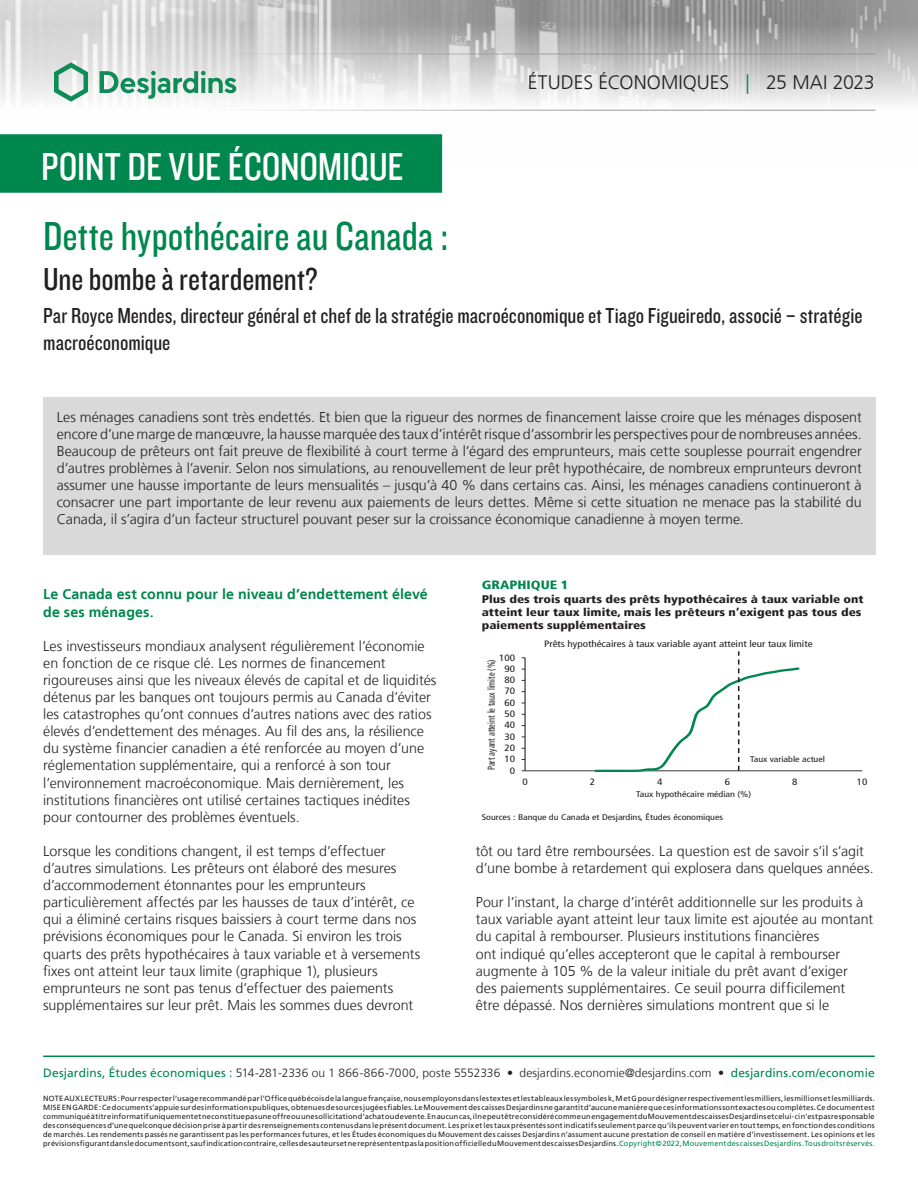
<style>
.page{position:relative;width:918px;height:1188px;background:#fff}
.page>*{position:absolute;margin:0;border:0;box-sizing:border-box;transform-origin:0 0}
.Pub_Titre{font:42px "Knockout 29 Junior Ltweight";color:#00874e}
.t1{font:40.5px "Knockout 29 Junior Ltweight";letter-spacing:-.005em;color:#fff}
.Pub_SousTitre1{font:33px "Knockout 29 Junior Ltweight";color:#231f20}
.Pub_Signature{font:22.5px/27px "Knockout 29 Junior Ltweight";color:#231f20}
.t2{font:300 19.5px "Frutiger LT";color:#231f20}
.Encadre_Texte{font:300 14.25px/17.1px "Frutiger LT";color:#231f20}
.Texte_Titre{font:700 14.25px/17.1px "Frutiger LT";letter-spacing:.005em;color:#00874e}
.t3{font:300 12px "Frutiger LT";letter-spacing:.005em;color:#231f20}
.t4{font:900 condensed 12px "Frutiger LT";color:#00874e;scale:1.2 1}
.t5{font:900 condensed 11.1px/13.2px "Frutiger LT";color:#231f20;scale:1.2 1}
.t6{font:condensed 9.9px "Frutiger LT";color:#231f20;scale:.83 1}
.t7{font:condensed 9.3px "Frutiger LT";color:#231f20;scale:1.2 1}
.t8{font:condensed 9.15px "Frutiger LT";color:#231f20;scale:1.2 1}
.t9{font:condensed 8.25px "Frutiger LT";color:#231f20;scale:1.2 1}
.t10{font:7.5px/9px "Frutiger LT";letter-spacing:.025em;color:#231f20;text-align:justify}
.s1{color:#00874e}
.s2{font-weight:400;color:#00874e}
</style>
<div class="page">
<img style="left:0;top:0;width:918px;height:164px">
<hr style="left:43px;top:54px;width:832px;height:1px;background:#939598">
<hr style="left:43px;top:110px;width:832px;height:1px;background:#939598">
<svg style="left:54px;top:62px;width:34px;height:40px"></svg>
<svg style="left:100px;top:71px;width:136px;height:28px"></svg>
<div style="left:0;top:135px;width:441px;height:57px;background:#00874e"></div>
<div style="left:0;top:134px;width:442px;height:59px;border:2px solid #00874e"></div>
<hr style="left:43px;top:1056px;width:832px;height:1px;background:#00874e">
<hr style="left:525px;top:658px;width:1px;height:113px;background:#231f20">
<hr style="left:525px;top:771px;width:337px;height:1px;background:#231f20">
<svg style="left:593px;top:651px;width:208px;height:120px"></svg>
<div style="left:43px;top:398px;width:832px;height:157px;background:#d9d9d9"></div>
<h2 class="t1" style="left:41px;top:140px;width:364px">POINT DE VUE ÉCONOMIQUE</h2>
<p class="t2" style="left:528px;top:72px;width:348px">ÉTUDES ÉCONOMIQUES <span class="s1">|</span> 25 MAI 2023</p>
<p class="Pub_Titre" style="left:43px;top:209px;width:407px">Dette hypothécaire au Canada :</p>
<p class="Pub_SousTitre1" style="left:43px;top:257px;width:276px">Une bombe à retardement?</p>
<p class="Pub_Signature" style="left:43px;top:301px;width:821px">Par Royce Mendes, directeur général et chef de la stratégie macroéconomique et Tiago Figueiredo, associé – stratégie macroéconomique</p>
<p class="Encadre_Texte" style="left:57px;top:409px;width:807px;text-align:justify">Les ménages canadiens sont très endettés. Et bien que la rigueur des normes de financement laisse croire que les ménages disposent encore d’une marge de manœuvre, la hausse marquée des taux d’intérêt risque d’assombrir les perspectives pour de nombreuses années.<br>Beaucoup de prêteurs ont fait preuve de flexibilité à court terme à l’égard des emprunteurs, mais cette souplesse pourrait engendrer d’autres problèmes à l’avenir. Selon nos simulations, au renouvellement de leur prêt hypothécaire, de nombreux emprunteurs devront assumer une hausse importante de leurs mensualités – jusqu’à 40 % dans certains cas. Ainsi, les ménages canadiens continueront à consacrer une part importante de leur revenu aux paiements de leurs dettes. Même si cette situation ne menace pas la stabilité du Canada, il s’agira d’un facteur structurel pouvant peser sur la croissance économique canadienne à moyen terme.</p>
<p class="t4" style="left:482px;top:578px;width:74px">GRAPHIQUE 1</p>
<p class="t5" style="left:482px;top:592px;width:320px">Plus des trois quarts des prêts hypothécaires à taux variable ont atteint leur taux limite, mais les prêteurs n’exigent pas tous des paiements supplémentaires</p>
<p class="Texte_Titre" style="left:43px;top:586px;width:386px">Le Canada est connu pour le niveau d’endettement élevé de ses ménages.</p>
<p class="Encadre_Texte" style="left:43px;top:637px;width:395px">Les investisseurs mondiaux analysent régulièrement l’économie en fonction de ce risque clé. Les normes de financement rigoureuses ainsi que les niveaux élevés de capital et de liquidités détenus par les banques ont toujours permis au Canada d’éviter les catastrophes qu’ont connues d’autres nations avec des ratios élevés d’endettement des ménages. Au fil des ans, la résilience du système financier canadien a été renforcée au moyen d’une réglementation supplémentaire, qui a renforcé à son tour l’environnement macroéconomique. Mais dernièrement, les institutions financières ont utilisé certaines tactiques inédites pour contourner des problèmes éventuels.</p>
<p class="Encadre_Texte" style="left:43px;top:843px;width:379px">Lorsque les conditions changent, il est temps d’effectuer d’autres simulations. Les prêteurs ont élaboré des mesures d’accommodement étonnantes pour les emprunteurs particulièrement affectés par les hausses de taux d’intérêt, ce qui a éliminé certains risques baissiers à court terme dans nos prévisions économiques pour le Canada. Si environ les trois quarts des prêts hypothécaires à taux variable et à versements fixes ont atteint leur taux limite (graphique 1), plusieurs emprunteurs ne sont pas tenus d’effectuer des paiements supplémentaires sur leur prêt. Mais les sommes dues devront</p>
<p class="Encadre_Texte" style="left:476px;top:843px;width:399px">tôt ou tard être remboursées. La question est de savoir s’il s’agit d’une bombe à retardement qui explosera dans quelques années.</p>
<p class="t8" style="left:544px;top:639px;width:225px">Prêts hypothécaires à taux variable ayant atteint leur taux limite</p>
<p class="t8" style="left:499px;top:652px;width:15px">100</p>
<p class="t6" style="left:486px;top:770px;width:135px;rotate:-90deg">Part ayant atteint le taux limite (%)</p>
<p class="t7" style="left:504px;top:663px;width:10px">90</p>
<p class="t8" style="left:504px;top:675px;width:10px">80</p>
<p class="t7" style="left:504px;top:686px;width:10px">70</p>
<p class="t8" style="left:504px;top:697px;width:10px">60</p>
<p class="t8" style="left:504px;top:709px;width:10px">50</p>
<p class="t8" style="left:504px;top:720px;width:10px">40</p>
<p class="t8" style="left:504px;top:731px;width:10px">30</p>
<p class="t8" style="left:504px;top:742px;width:10px">20</p>
<p class="t8" style="left:504px;top:754px;width:10px">10</p>
<p class="t9" style="left:750px;top:755px;width:64px">Taux variable actuel</p>
<p class="t7" style="left:510px;top:765px;width:6px">0</p>
<p class="t8" style="left:522px;top:777px;width:6px">0</p>
<p class="t8" style="left:590px;top:777px;width:6px">2</p>
<p class="t8" style="left:657px;top:777px;width:6px">4</p>
<p class="t8" style="left:725px;top:777px;width:6px">6</p>
<p class="t8" style="left:792px;top:777px;width:6px">8</p>
<p class="t8" style="left:857px;top:777px;width:10px">10</p>
<p class="t9" style="left:636px;top:789px;width:97px">Taux hypothécaire médian (%)</p>
<p class="t9" style="left:482px;top:812px;width:203px">Sources : Banque du Canada et Desjardins, Études économiques</p>
<p class="Encadre_Texte" style="left:476px;top:894px;width:399px">Pour l’instant, la charge d’intérêt additionnelle sur les produits à taux variable ayant atteint leur taux limite est ajoutée au montant du capital à rembourser. Plusieurs institutions financières<br>ont indiqué qu’elles accepteront que le capital à rembourser augmente à 105 % de la valeur initiale du prêt avant d’exiger<br>des paiements supplémentaires. Ce seuil pourra difficilement<br>être dépassé. Nos dernières simulations montrent que si le</p>
<p class="t3" style="left:43px;top:1066px;width:833px"><span class="s2">Desjardins, Études économiques :</span> 514‑281‑2336 ou 1 866‑866‑7000, poste 5552336 • desjardins.economie@desjardins.com • <span class="s2">desjardins.com/economie</span></p>
<p class="t10" style="left:43px;top:1094px;width:833px">NOTE AUX LECTEURS: Pour respecter l’usage recommandé par l’Office québécois de la langue française, nous employons dans les textes et les tableaux les symboles k, M et G pour désigner respectivement les milliers, les millions et les milliards.<br>MISE EN GARDE: Ce document s’appuie sur des informations publiques, obtenues de sources jugées fiables. Le Mouvement des caisses Desjardins ne garantit d’aucune manière que ces informations sont exactes ou complètes. Ce document est communiqué à titre informatif uniquement et ne constitue pas une offre ou une sollicitation d’achat ou de vente. En aucun cas, il ne peut être considéré comme un engagement du Mouvement des caisses Desjardins et celui-ci n’est pas responsable des conséquences d’une quelconque décision prise à partir des renseignements contenus dans le présent document. Les prix et les taux présentés sont indicatifs seulement parce qu’ils peuvent varier en tout temps, en fonction des conditions de marchés. Les rendements passés ne garantissent pas les performances futures, et les Études économiques du Mouvement des caisses Desjardins n’assument aucune prestation de conseil en matière d’investissement. Les opinions et les prévisions figurant dans le document sont, sauf indication contraire, celles des auteurs et ne représentent pas la position officielle du Mouvement des caisses Desjardins. <span class="s1">Copyright©2022, Mouvement des caisses Desjardins. Tous droits réservés.</span></p>
</div>
